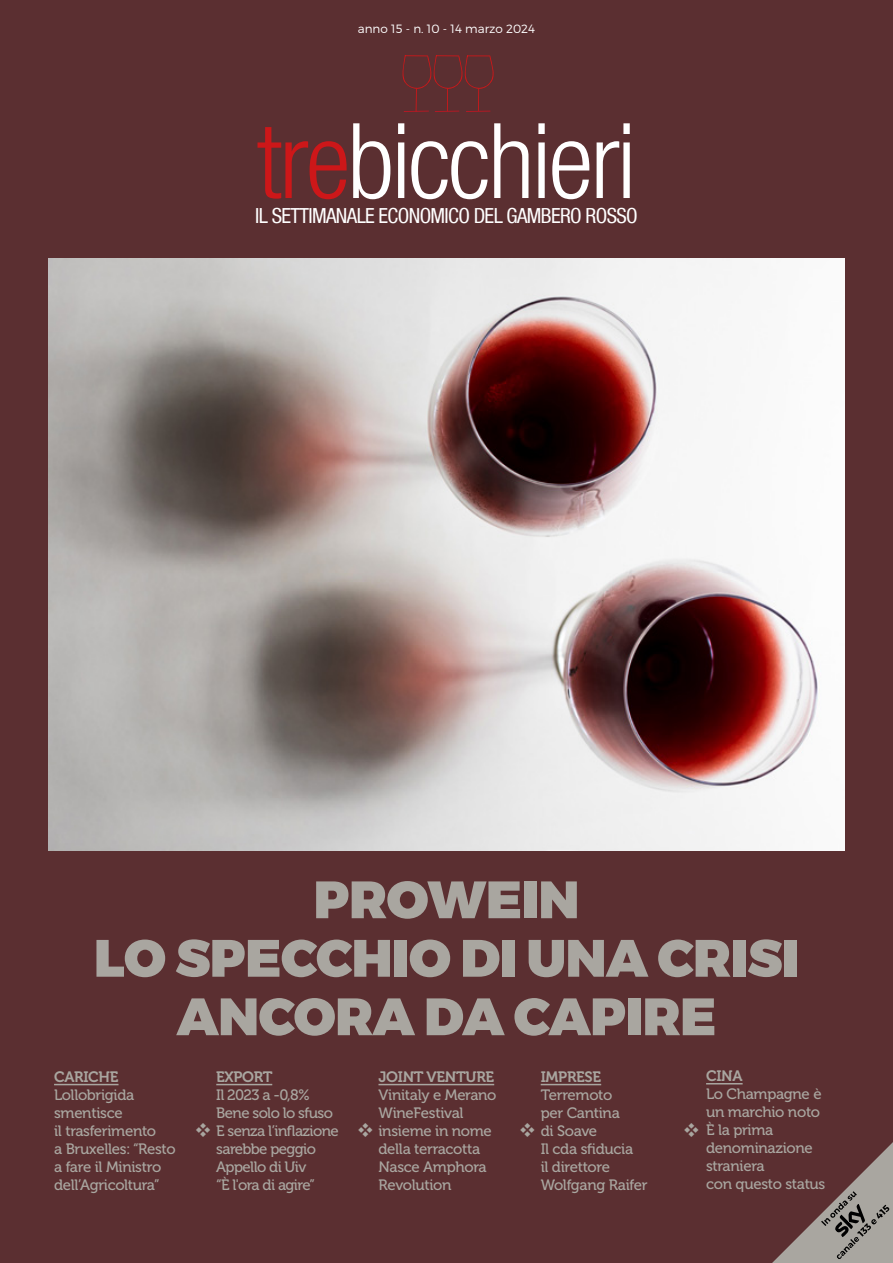
<style>
.page{position:relative;width:893px;height:1263px;background:#5b2f31}
.page>*{position:absolute;margin:0;border:0;box-sizing:border-box;transform-origin:0 0}
.t1{font:300 condensed 104.55px "Helvetica Neue LT Com";letter-spacing:-.025em;color:#fff}
.t2{font:900 52.5px/58.5px "Montserrat";letter-spacing:-.01em;color:#a9a6a0;text-align:center}
.t3{font:condensed 20.85px "Helvetica Neue LT Com";letter-spacing:-.03em;color:#fff}
.t4{font:15px/18px "Museo 500";letter-spacing:-.02em;color:#a9a6a0}
.t5{font:15px/18px "Museo 500";letter-spacing:-.04em;color:#a9a6a0}
.t6{font:15px "Museo 700";letter-spacing:-.02em;color:#a9a6a0}
.t7{font:300 12px "Montserrat";color:#fff}
.s1{color:#cd1719}
</style>
<div class="page">
<svg style="left:402px;top:55px;width:92px;height:57px"></svg>
<hr style="left:54px;top:1084px;width:65px;height:1px;background:#a9a6a0">
<hr style="left:216px;top:1084px;width:56px;height:1px;background:#a9a6a0">
<hr style="left:378px;top:1084px;width:116px;height:1px;background:#a9a6a0">
<hr style="left:541px;top:1084px;width:60px;height:1px;background:#a9a6a0">
<hr style="left:706px;top:1083px;width:37px;height:1px;background:#a9a6a0">
<svg style="left:772px;top:1142px;width:121px;height:121px"></svg>
<img style="left:49px;top:259px;width:795px;height:591px">
<p class="t7" style="left:358px;top:21px;width:179px">anno 15 - n. 10 - 14 marzo 2024</p>
<h1 class="t1" style="left:257px;top:101px;width:381px"><span class="s1">tre</span>bicchieri</h1>
<h3 class="t3" style="left:255px;top:203px;width:384px">IL SETTIMANALE ECONOMICO DEL GAMBERO ROSSO</h3>
<h2 class="t2" style="left:94px;top:872px;width:707px">PROWEIN<br>LO SPECCHIO DI UNA CRISI<br>ANCORA DA CAPIRE</h2>
<p class="t6" style="left:54px;top:1068px;width:66px">CARICHE</p>
<p class="t4" style="left:54px;top:1086px;width:123px">Lollobrigida smentisce<br>il trasferimento<br>a Bruxelles: “Resto a fare il Ministro dell’Agricoltura”</p>
<p class="t6" style="left:216px;top:1068px;width:58px">EXPORT</p>
<p class="t5" style="left:216px;top:1086px;width:124px">Il 2023 a -0,8%<br>Bene solo lo sfuso<br>E senza l’inflazione sarebbe peggio<br>Appello di Uiv<br>“È l'ora di agire”</p>
<p class="t6" style="left:378px;top:1068px;width:117px">JOINT VENTURE</p>
<p class="t4" style="left:378px;top:1086px;width:120px">Vinitaly e Merano<br>WineFestival insieme in nome della terracotta<br>Nasce Amphora<br>Revolution</p>
<p class="t6" style="left:541px;top:1068px;width:62px">IMPRESE</p>
<p class="t4" style="left:541px;top:1086px;width:108px">Terremoto<br>per Cantina<br>di Soave<br>Il cda sfiducia<br>il direttore<br>Wolfgang Raifer</p>
<p class="t6" style="left:706px;top:1067px;width:38px">CINA</p>
<p class="t4" style="left:706px;top:1085px;width:121px">Lo Champagne è un marchio noto<br>È la prima denominazione straniera<br>con questo status</p>
</div>
